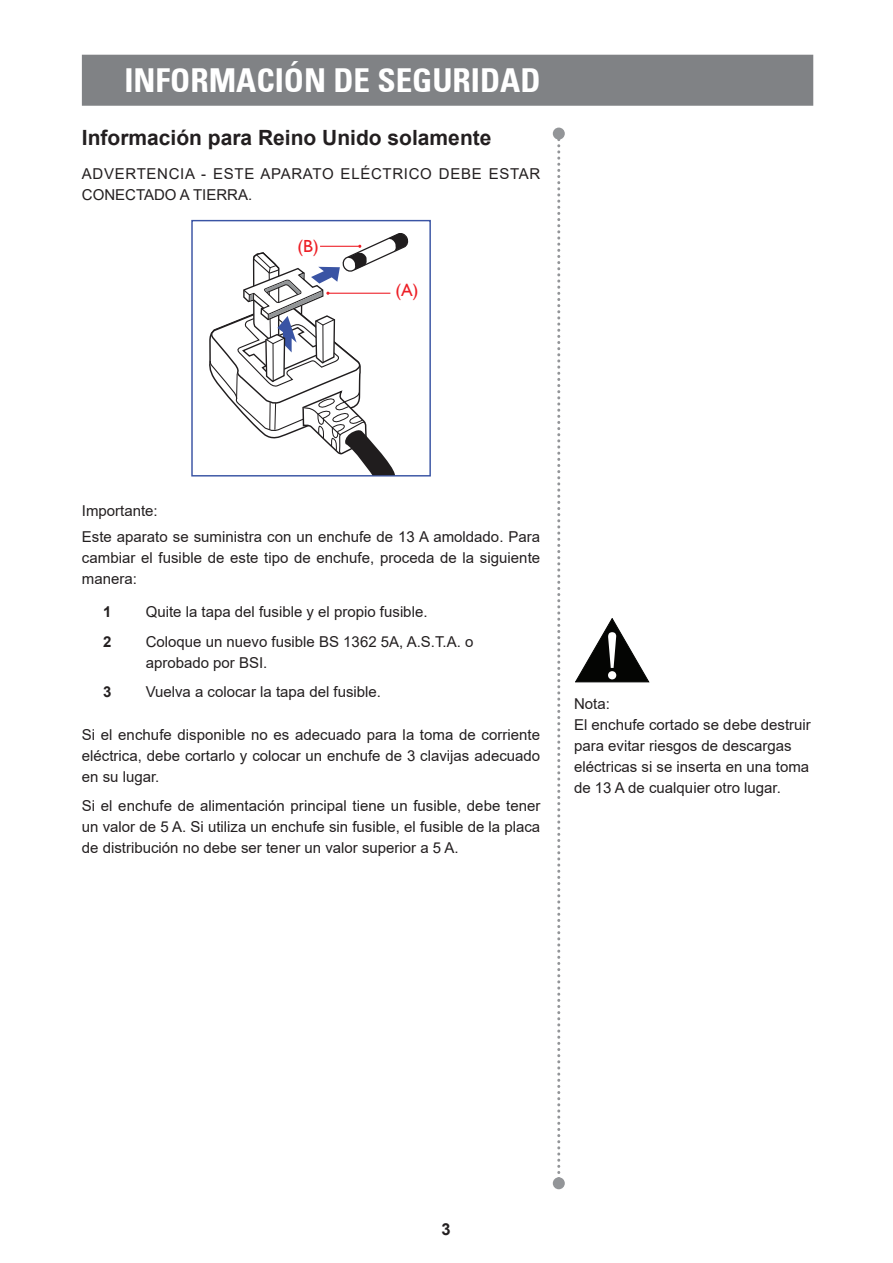
<style>
.page{position:relative;width:893px;height:1263px;background:#fff}
.page>*{position:absolute;margin:0;border:0;box-sizing:border-box;transform-origin:0 0}
.t1{font:700 condensed 33px "Univers 67";color:#fff}
.t2{font:700 21px "Arial";color:#231f20}
.t3{font:17.55px "Gill Sans";color:#ed1f26}
.t4{font:700 16.5px "Arial";color:#231f20}
.t5{font:15px/21px "Arial";color:#231f20}
.t6{font:15px/21px "Arial";letter-spacing:.045em;color:#231f20}
.t7{font:700 15px "Arial";color:#231f20}
</style>
<div class="page">
<div style="left:82px;top:55px;width:731px;height:51px;background:#808285;border:2px solid #808285"></div>
<svg style="left:557px;top:140px;width:3px;height:1034px"></svg>
<div style="left:553px;top:128px;width:12px;height:12px;background:#939598;border-radius:50%"></div>
<div style="left:553px;top:1177px;width:12px;height:12px;background:#939598;border-radius:50%"></div>
<div style="left:191px;top:220px;width:240px;height:256px;border:1px solid #3a54a4"></div>
<svg style="left:208px;top:233px;width:201px;height:244px"></svg>
<svg style="left:575px;top:618px;width:74px;height:64px"></svg>
<h1 class="t1" style="left:124px;top:60px;width:418px">INFORMACIÓN DE SEGURIDAD</h1>
<h2 class="t2" style="left:82px;top:122px;width:411px">Información para Reino Unido solamente</h2>
<p class="t6" style="left:82px;top:163px;width:460px">ADVERTENCIA - ESTE APARATO ELÉCTRICO DEBE ESTAR<br>CONECTADO A TIERRA.</p>
<p class="t3" style="left:298px;top:236px;width:23px">(B)</p>
<p class="t3" style="left:395px;top:280px;width:24px">(A)</p>
<p class="t5" style="left:82px;top:498px;width:460px;line-height:25.2px">Importante:<br>Este aparato se suministra con un enchufe de 13 A amoldado. Para</p>
<p class="t5" style="left:82px;top:547px;width:460px">cambiar el fusible de este tipo de enchufe, proceda de la siguiente manera:</p>
<p class="t7" style="left:103px;top:601px;width:10px">1</p>
<p class="t5" style="left:146px;top:601px;width:283px">Quite la tapa del fusible y el propio fusible.</p>
<p class="t7" style="left:103px;top:631px;width:10px">2</p>
<p class="t5" style="left:146px;top:631px;width:329px">Coloque un nuevo fusible BS 1362 5A, A.S.T.A. o aprobado por BSI.</p>
<p class="t7" style="left:103px;top:681px;width:10px">3</p>
<p class="t5" style="left:146px;top:681px;width:237px">Vuelva a colocar la tapa del fusible.</p>
<p class="t5" style="left:82px;top:724px;width:460px;text-align:justify">Si el enchufe disponible no es adecuado para la toma de corriente eléctrica, debe cortarlo y colocar un enchufe de 3 clavijas adecuado en su lugar.</p>
<p class="t5" style="left:82px;top:795px;width:460px;text-align:justify">Si el enchufe de alimentación principal tiene un fusible, debe tener un valor de 5 A. Si utiliza un enchufe sin fusible, el fusible de la placa de distribución no debe ser tener un valor superior a 5 A.</p>
<p class="t5" style="left:574px;top:693px;width:238px">Nota:<br>El enchufe cortado se debe destruir para evitar riesgos de descargas eléctricas si se inserta en una toma de 13 A de cualquier otro lugar.</p>
<p class="t4" style="left:442px;top:1217px;width:11px">3</p>
</div>
